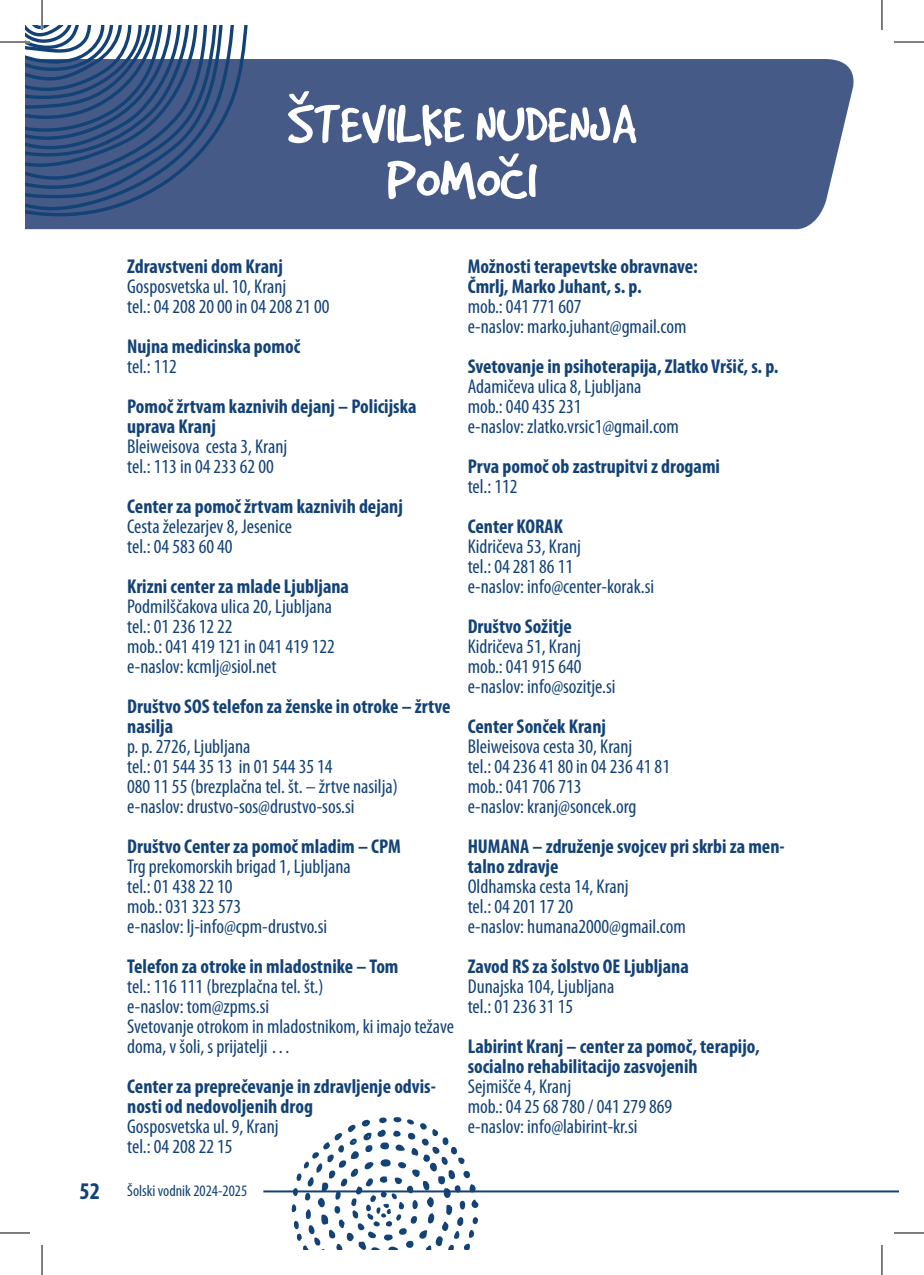
<style>
.page{position:relative;width:924px;height:1275px;background:#fff}
.page>*{position:absolute;margin:0;border:0;box-sizing:border-box;transform-origin:0 0}
.t1{font:60px/56px "Good Dog Plain";color:#fff;text-align:center}
.t2{font:condensed 20px/20px "Myriad Pro";color:#134276}
.t3{font:700 condensed 20px/20px "Myriad Pro";color:#134276}
.t4{font:condensed 16px "Myriad Pro";color:#134276}
.s1{font-weight:700;font-size:24px}
</style>
<div class="page">
<hr style="left:263px;top:1190px;width:635px;height:2px;background:#134276">
<svg style="left:291px;top:1117px;width:187px;height:133px"></svg>
<div style="left:25px;top:59px;width:829px;height:170px;background:#465a88"></div>
<svg style="left:289px;top:91px;width:20px;height:13px"></svg>
<svg style="left:498px;top:153px;width:21px;height:14px"></svg>
<svg style="left:25px;top:25px;width:226px;height:199px;background:#4a648f"></svg>
<hr style="left:0;top:41px;width:30px;height:2px;background:#fff">
<hr style="left:41px;top:0;width:2px;height:30px;background:#fff">
<hr style="left:0;top:42px;width:30px;height:1px;background:#000">
<hr style="left:893px;top:42px;width:30px;height:1px;background:#000">
<hr style="left:0;top:1232px;width:30px;height:1px;background:#000">
<hr style="left:893px;top:1232px;width:30px;height:1px;background:#000">
<hr style="left:42px;top:0;width:1px;height:30px;background:#000">
<hr style="left:42px;top:1245px;width:1px;height:30px;background:#000">
<hr style="left:881px;top:0;width:1px;height:30px;background:#000">
<hr style="left:881px;top:1245px;width:1px;height:30px;background:#000">
<h1 class="t1" style="left:287px;top:96px;width:350px">STEVILKE NUDENJA<br>POMOCI</h1>
<p class="t3" style="left:127px;top:256px;width:157px">Zdravstveni dom Kranj</p>
<p class="t2" style="left:127px;top:276px;width:204px">Gosposvetska ul. 10, Kranj<br>tel.: 04 208 20 00 in 04 208 21 00</p>
<p class="t3" style="left:127px;top:336px;width:174px">Nujna medicinska pomoč</p>
<p class="t2" style="left:127px;top:356px;width:51px">tel.: 112</p>
<p class="t3" style="left:127px;top:396px;width:291px">Pomoč žrtvam kaznivih dejanj – Policijska uprava Kranj</p>
<p class="t2" style="left:127px;top:436px;width:161px">Bleiweisova cesta 3, Kranj tel.: 113 in 04 233 62 00</p>
<p class="t3" style="left:127px;top:496px;width:277px">Center za pomoč žrtvam kaznivih dejanj</p>
<p class="t2" style="left:127px;top:516px;width:166px">Cesta železarjev 8, Jesenice tel.: 04 583 60 40</p>
<p class="t3" style="left:127px;top:576px;width:223px">Krizni center za mlade Ljubljana</p>
<p class="t2" style="left:127px;top:596px;width:209px">Podmilščakova ulica 20, Ljubljana tel.: 01 236 12 22<br>mob.: 041 419 121 in 041 419 122 e-naslov: kcmlj@siol.net</p>
<p class="t3" style="left:127px;top:696px;width:324px">Društvo SOS telefon za ženske in otroke – žrtve nasilja</p>
<p class="t2" style="left:127px;top:736px;width:272px">p. p. 2726, Ljubljana<br>tel.: 01 544 35 13 in 01 544 35 14<br>080 11 55 (brezplačna tel. št. – žrtve nasilja) e-naslov: drustvo-sos@drustvo-sos.si</p>
<p class="t3" style="left:127px;top:836px;width:275px">Društvo Center za pomoč mladim – CPM</p>
<p class="t2" style="left:127px;top:856px;width:225px">Trg prekomorskih brigad 1, Ljubljana tel.: 01 438 22 10<br>mob.: 031 323 573<br>e-naslov: lj-info@cpm-drustvo.si</p>
<p class="t3" style="left:127px;top:956px;width:273px">Telefon za otroke in mladostnike – Tom</p>
<p class="t2" style="left:127px;top:976px;width:328px">tel.: 116 111 (brezplačna tel. št.)<br>e-naslov: tom@zpms.si<br>Svetovanje otrokom in mladostnikom, ki imajo težave doma, v šoli, s prijatelji …</p>
<p class="t3" style="left:127px;top:1076px;width:310px">Center za preprečevanje in zdravljenje odvis&shy;nosti od nedovoljenih drog</p>
<p class="t2" style="left:127px;top:1116px;width:153px">Gosposvetska ul. 9, Kranj tel.: 04 208 22 15</p>
<p class="t4" style="left:79px;top:1182px;width:169px"><span class="s1">52</span> Šolski vodnik 2024-2025</p>
<p class="t3" style="left:467px;top:256px;width:232px">Možnosti terapevtske obravnave:<br>Čmrlj, Marko Juhant, s. p.</p>
<p class="t2" style="left:467px;top:296px;width:220px">mob.: 041 771 607<br>e-naslov: marko.juhant@gmail.com</p>
<p class="t3" style="left:467px;top:356px;width:312px">Svetovanje in psihoterapija, Zlatko Vršič, s. p.</p>
<p class="t2" style="left:467px;top:376px;width:213px">Adamičeva ulica 8, Ljubljana mob.: 040 435 231<br>e-naslov: zlatko.vrsic1@gmail.com</p>
<p class="t3" style="left:467px;top:456px;width:254px">Prva pomoč ob zastrupitvi z drogami</p>
<p class="t2" style="left:467px;top:476px;width:51px">tel.: 112</p>
<p class="t3" style="left:467px;top:516px;width:97px">Center KORAK</p>
<p class="t2" style="left:467px;top:536px;width:188px">Kidričeva 53, Kranj<br>tel.: 04 281 86 11<br>e-naslov: info@center-korak.si</p>
<p class="t3" style="left:467px;top:616px;width:106px">Društvo Sožitje</p>
<p class="t2" style="left:467px;top:636px;width:149px">Kidričeva 51, Kranj mob.: 041 915 640 e-naslov: info@sozitje.si</p>
<p class="t3" style="left:467px;top:716px;width:140px">Center Sonček Kranj</p>
<p class="t2" style="left:467px;top:736px;width:204px">Bleiweisova cesta 30, Kranj<br>tel.: 04 236 41 80 in 04 236 41 81 mob.: 041 706 713<br>e-naslov: kranj@soncek.org</p>
<p class="t3" style="left:467px;top:836px;width:318px">HUMANA – združenje svojcev pri skrbi za men&shy;talno zdravje</p>
<p class="t2" style="left:467px;top:876px;width:220px">Oldhamska cesta 14, Kranj<br>tel.: 04 201 17 20<br>e-naslov: humana2000@gmail.com</p>
<p class="t3" style="left:467px;top:956px;width:222px">Zavod RS za šolstvo OE Ljubljana</p>
<p class="t2" style="left:467px;top:976px;width:148px">Dunajska 104, Ljubljana tel.: 01 236 31 15</p>
<p class="t3" style="left:467px;top:1036px;width:293px">Labirint Kranj – center za pomoč, terapijo, socialno rehabilitacijo zasvojenih</p>
<p class="t2" style="left:467px;top:1076px;width:206px">Sejmišče 4, Kranj<br>mob.: 04 25 68 780 / 041 279 869 e-naslov: info@labirint-kr.si</p>
</div>
